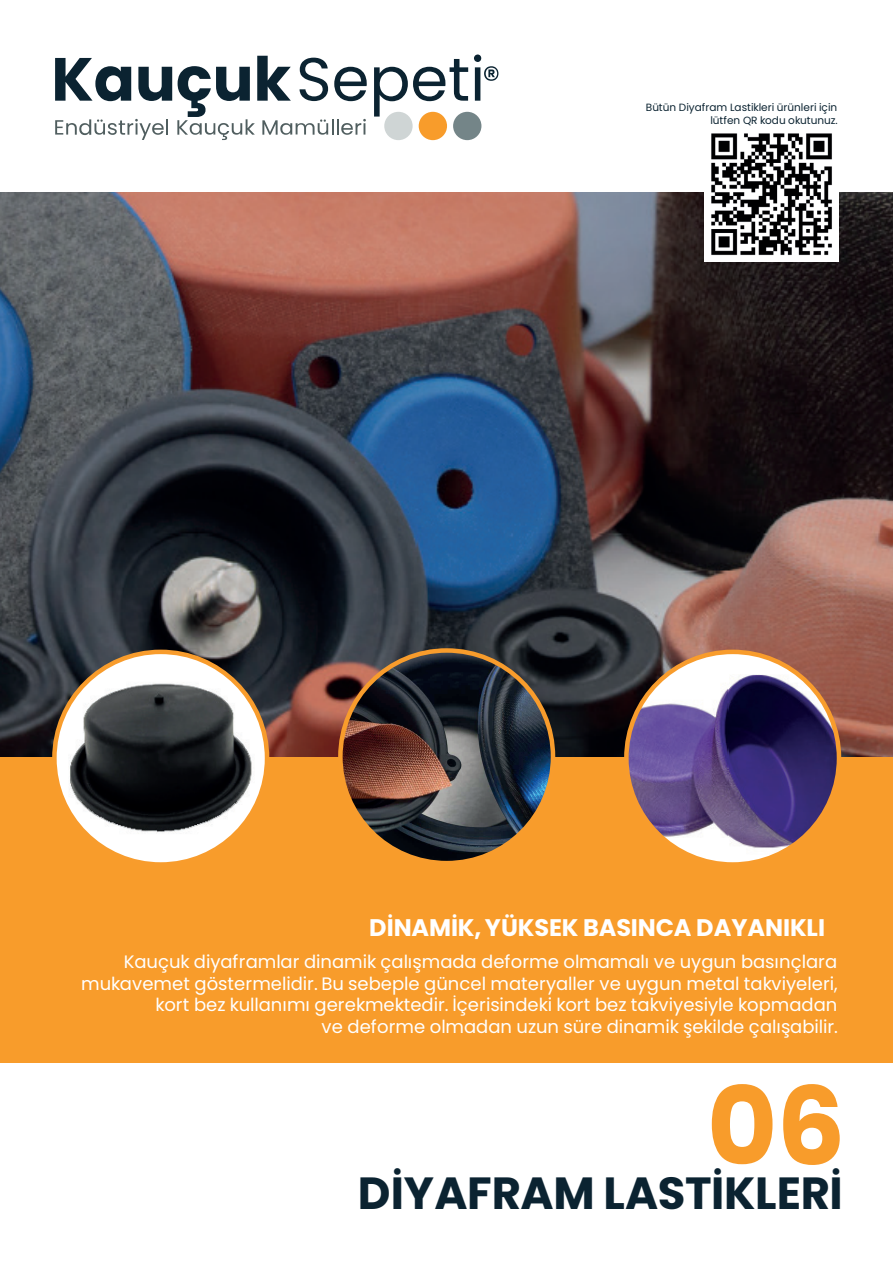
<style>
.page{position:relative;width:893px;height:1263px;background:#fff}
.page>*{position:absolute;margin:0;border:0;box-sizing:border-box;transform-origin:0 0}
.t1{font:700 108px "Poppins";color:#f89c2b}
.t2{font:700 45px "Poppins";letter-spacing:-.005em;color:#0b2331}
.t3{font:700 24px "Poppins";letter-spacing:-.005em;color:#fff}
.t4{font:18px/21.6px "Poppins";color:#fff;text-align:right}
.t5{font:10.5px/12.6px "Poppins";color:#0b2331;text-align:right}
</style>
<div class="page">
<div style="left:0;top:192px;width:893px;height:871px;background:#f89c2b"></div>
<svg style="left:374px;top:59px;width:94px;height:58px"></svg>
<svg style="left:474px;top:55px;width:24px;height:46px"></svg>
<svg style="left:55px;top:56px;width:312px;height:84px"></svg>
<div style="left:384px;top:112px;width:29px;height:28px;background:#cfd5d5;border-radius:50%"></div>
<div style="left:419px;top:112px;width:28px;height:28px;background:#f89c2b;border-radius:50%"></div>
<div style="left:453px;top:112px;width:28px;height:28px;background:#748588;border-radius:50%"></div>
<img style="left:0;top:192px;width:893px;height:564px">
<svg style="left:54px;top:652px;width:213px;height:212px;background:#fdf0df"></svg>
<img style="left:61px;top:682px;width:194px;height:153px">
<svg style="left:626px;top:652px;width:213px;height:212px;background:#fdedd8"></svg>
<img style="left:626px;top:674px;width:213px;height:180px">
<img style="left:340px;top:650px;width:213px;height:213px;border-radius:106px">
<img style="left:704px;top:133px;width:135px;height:128px">
<p class="t5" style="left:646px;top:101px;width:193px">Bütün Diyafram Lastikleri ürünleri için lütfen QR kodu okutunuz.</p>
<h3 class="t3" style="left:369px;top:913px;width:457px">DİNAMİK, YÜKSEK BASINCA DAYANIKLI</h3>
<p class="t4" style="left:81px;top:951px;width:758px">Kauçuk diyaframlar dinamik çalışmada deforme olmamalı ve uygun basınçlara mukavemet göstermelidir. Bu sebeple güncel materyaller ve uygun metal takviyeleri, kort bez kullanımı gerekmektedir. İçerisindeki kort bez takviyesiyle kopmadan<br>ve deforme olmadan uzun süre dinamik şekilde çalışabilir.</p>
<h1 class="t1" style="left:707px;top:1064px;width:140px">06</h1>
<h2 class="t2" style="left:358px;top:1167px;width:486px">DİYAFRAM LASTİKLERİ</h2>
</div>
